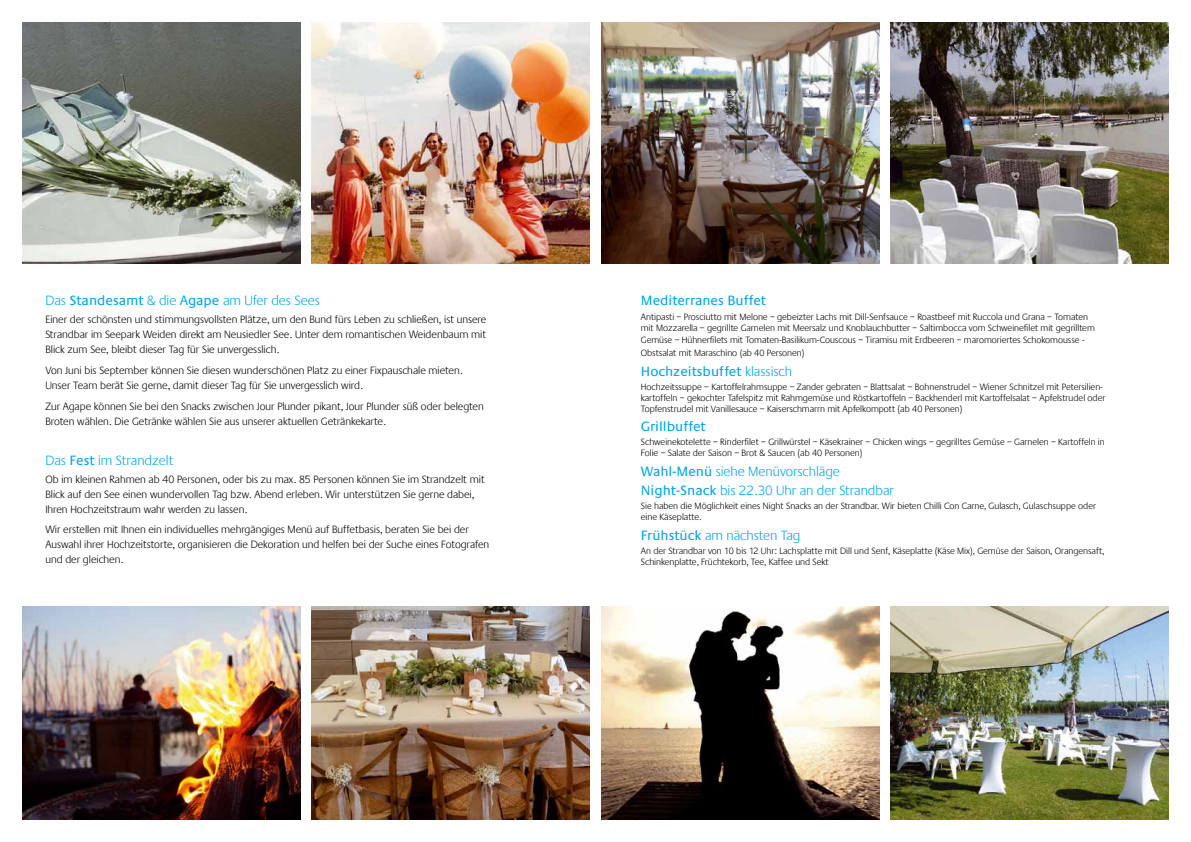
<style>
.page{position:relative;width:1191px;height:842px;background:#fff}
.page>*{position:absolute;margin:0;border:0;box-sizing:border-box;transform-origin:0 0}
.t1{font:300 14px/19.6px "Praxis EF";color:#00a6eb}
.t2{font:14px "Praxis LT";color:#00a6eb}
.t3{font:300 11px/15px "Praxis EF";color:#000}
.t4{font:300 9.5px/11px "Praxis EF";color:#000}
.s1{font-family:"Praxis LT";font-weight:400}
.s2{font-family:"Praxis EF";font-weight:300}
</style>
<div class="page">
<img style="left:890px;top:607px;width:278px;height:212px">
<img style="left:23px;top:607px;width:277px;height:212px">
<img style="left:601px;top:607px;width:278px;height:212px">
<img style="left:23px;top:23px;width:277px;height:241px">
<img style="left:312px;top:607px;width:278px;height:212px">
<img style="left:312px;top:23px;width:278px;height:241px">
<img style="left:601px;top:23px;width:278px;height:241px">
<img style="left:890px;top:23px;width:278px;height:241px">
<h1 class="t1" style="left:45px;top:291px;width:276px">Das <span class="s1">Standesamt</span> &amp; die <span class="s1">Agape</span> am Ufer des Sees</h1>
<p class="t3" style="left:45px;top:312px;width:442px;text-align:justify">Einer der schönsten und stimmungsvollsten Plätze, um den Bund fürs Leben zu schließen, ist unsere Strandbar im Seepark Weiden direkt am Neusiedler See. Unter dem romantischen Weidenbaum mit Blick zum See, bleibt dieser Tag für Sie unvergesslich.</p>
<p class="t3" style="left:45px;top:363px;width:419px">Von Juni bis September können Sie diesen wunderschönen Platz zu einer Fixpauschale mieten.<br>Unser Team berät Sie gerne, damit dieser Tag für Sie unvergesslich wird.</p>
<p class="t3" style="left:45px;top:399px;width:440px">Zur Agape können Sie bei den Snacks zwischen Jour Plunder pikant, Jour Plunder süß oder belegten<br>Broten wählen. Die Getränke wählen Sie aus unserer aktuellen Getränkekarte.</p>
<h1 class="t1" style="left:45px;top:451px;width:129px">Das <span class="s1">Fest</span> im Strandzelt</h1>
<p class="t3" style="left:45px;top:472px;width:441px">Ob im kleinen Rahmen ab 40 Personen, oder bis zu max. 85 Personen können Sie im Strandzelt mit<br>Blick auf den See einen wundervollen Tag bzw. Abend erleben. Wir unterstützen Sie gerne dabei,<br>Ihren Hochzeitstraum wahr werden zu lassen.</p>
<p class="t3" style="left:45px;top:522px;width:445px">Wir erstellen mit Ihnen ein individuelles mehrgängiges Menü auf Buffetbasis, beraten Sie bei der<br>Auswahl ihrer Hochzeitstorte, organisieren die Dekoration und helfen bei der Suche eines Fotografen und der gleichen.</p>
<h1 class="t2" style="left:641px;top:293px;width:127px">Mediterranes Buffet</h1>
<p class="t4" style="left:641px;top:311px;width:455px;line-height:11.5px">Antipasti – Prosciutto mit Melone – gebeizter Lachs mit Dill-Senfsauce – Roastbeef mit Ruccola und Grana – Tomaten mit Mozzarella – gegrillte Garnelen mit Meersalz und Knoblauchbutter – Saltimbocca vom Schweinefilet mit gegrilltem<br>Gemüse – Hühnerfilets mit Tomaten-Basilikum-Couscous – Tiramisu mit Erdbeeren – maromoriertes Schokomousse -</p>
<p class="t4" style="left:641px;top:348px;width:165px">Obstsalat mit Maraschino (ab 40 Personen)</p>
<h1 class="t2" style="left:641px;top:364px;width:153px">Hochzeitsbuffet <span class="s2">klassisch</span></h1>
<p class="t4" style="left:641px;top:381px;width:466px">Hochzeitssuppe – Kartoffelrahmsuppe – Zander gebraten – Blattsalat – Bohnenstrudel – Wiener Schnitzel mit Petersilien&shy;kartoffeln – gekochter Tafelspitz mit Rahmgemüse und Röstkartoffeln – Backhenderl mit Kartoffelsalat – Apfelstrudel oder<br>Topfenstrudel mit Vanillesauce – Kaiserschmarrn mit Apfelkompott (ab 40 Personen)</p>
<h1 class="t2" style="left:641px;top:419px;width:66px">Grillbuffet</h1>
<p class="t4" style="left:641px;top:437px;width:465px">Schweinekotelette – Rinderfilet – Grillwürstel – Käsekrainer – Chicken wings – gegrilltes Gemüse – Garnelen – Kartoffeln in<br>Folie – Salate der Saison – Brot &amp; Saucen (ab 40 Personen)</p>
<h1 class="t1" style="left:641px;top:462px;width:254px"><span class="s1">Wahl-Menü</span> siehe Menüvorschläge<br><span class="s1">Night-Snack</span> bis 22.30 Uhr an der Strandbar</h1>
<p class="t4" style="left:641px;top:501px;width:457px">Sie haben die Möglichkeit eines Night Snacks an der Strandbar. Wir bieten Chilli Con Carne, Gulasch, Gulaschsuppe oder eine Käseplatte.</p>
<h1 class="t1" style="left:641px;top:526px;width:161px"><span class="s1">Frühstück</span> am nächsten Tag</h1>
<p class="t4" style="left:641px;top:545px;width:465px">An der Strandbar von 10 bis 12 Uhr: Lachsplatte mit Dill und Senf, Käseplatte (Käse Mix), Gemüse der Saison, Orangensaft,<br>Schinkenplatte, Früchtekorb, Tee, Kaffee und Sekt</p>
</div>
